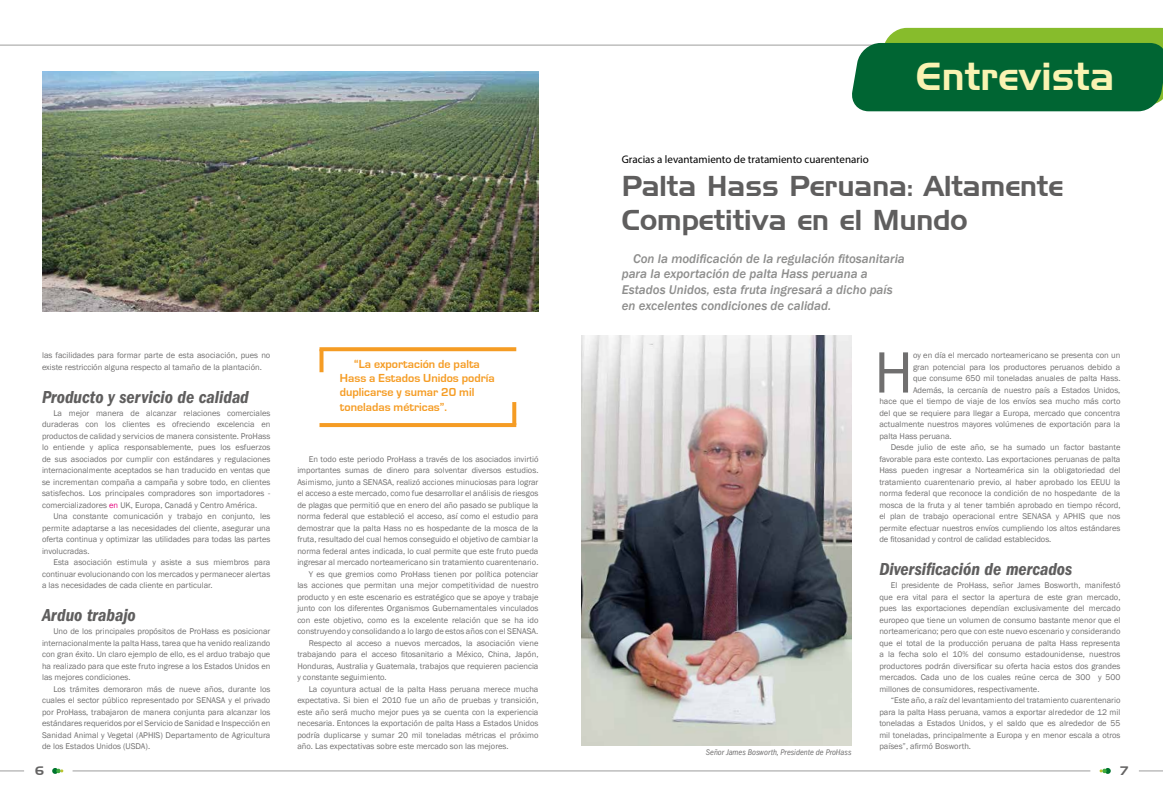
<style>
.page{position:relative;width:1163px;height:808px;background:#fff}
.page>*{position:absolute;margin:0;border:0;box-sizing:border-box;transform-origin:0 0}
.t1{font:60.3px "Franklin Gothic";color:#706f6f}
.t2{font:38px "Handel Gothic BT";color:#f9f3b2}
.t3{font:28px/33.6px "Handel Gothic BT";color:#5f5e5e}
.t4{font:18px "ITC Franklin Gothic Std Dm Cd It";color:#5f5e5e}
.t5{font:italic 500 13px/15.6px "Franklin Gothic";color:#8e8e8d}
.t6{font:700 12px/14.4px "Eurostile";color:#f59c24}
.t7{font:12px "Handel Gothic BT";color:#646363}
.t8{font:11px "Myriad Pro";color:#000}
.t9{font:8.5px/11.5px "Franklin Gothic";color:#706f6f;text-align:justify}
.t10{font:italic condensed 8.5px "ITC Franklin Gothic Std";color:#706f6f}
.s1{color:#e6007d}
</style>
<div class="page">
<hr style="left:73px;top:771px;width:1017px;height:1px;background:#9d9d9c">
<hr style="left:0;top:45px;width:1162px;height:1px;background:#9d9d9c">
<svg style="left:1139px;top:771px;width:23px;height:1px"></svg>
<svg style="left:52px;top:768px;width:11px;height:6px"></svg>
<svg style="left:1099px;top:768px;width:11px;height:6px"></svg>
<svg style="left:0;top:771px;width:24px;height:1px"></svg>
<img style="left:43px;top:71px;width:495px;height:241px">
<svg style="left:319px;top:351px;width:4px;height:21px"></svg>
<svg style="left:319px;top:347px;width:197px;height:4px"></svg>
<svg style="left:512px;top:402px;width:4px;height:21px"></svg>
<hr style="left:319px;top:423px;width:197px;height:4px;background:#f59c24">
<img style="left:581px;top:335px;width:270px;height:410px">
<svg style="left:848px;top:28px;width:314px;height:83px;background:#227a3c"></svg>
<h2 class="t2" style="left:916px;top:54px;width:199px">Entrevista</h2>
<p class="t9" style="left:42px;top:350px;width:230px">las facilidades para formar parte de esta asociación, pues no existe restricción alguna respecto al tamaño de la plantación.</p>
<h3 class="t4" style="left:42px;top:386px;width:208px">Producto y servicio de calidad</h3>
<p class="t9" style="left:42px;top:407px;width:230px;text-indent:11px">La mejor manera de alcanzar relaciones comerciales duraderas con los clientes es ofreciendo excelencia en productos de calidad y servicios de manera consistente. ProHass lo entiende y aplica responsablemente, pues los esfuerzos de sus asociados por cumplir con estándares y regulaciones internacionalmente aceptados se han traducido en ventas que se incrementan compaña a campaña y sobre todo, en clientes satisfechos. Los principales compradores son importadores - comercializadores <span class="s1">en</span> UK, Europa, Canadá y Centro América.</p>
<p class="t9" style="left:42px;top:511px;width:230px;text-indent:11px">Una constante comunicación y trabajo en conjunto, les permite adaptarse a las necesidades del cliente, asegurar una oferta continua y optimizar las utilidades para todas las partes involucradas.</p>
<p class="t9" style="left:42px;top:557px;width:230px;text-indent:11px">Esta asociación estimula y asiste a sus miembros para continuar evolucionando con los mercados y permanecer alertas a las necesidades de cada cliente en particular.</p>
<h3 class="t4" style="left:42px;top:605px;width:95px">Arduo trabajo</h3>
<p class="t9" style="left:42px;top:626px;width:230px;text-indent:11px">Uno de los principales propósitos de ProHass es posicionar internacionalmente la palta Hass, tarea que ha venido realizando con gran éxito. Un claro ejemplo de ello, es el arduo trabajo que ha realizado para que este fruto ingrese a los Estados Unidos en las mejores condiciones.</p>
<p class="t9" style="left:42px;top:683px;width:230px;text-indent:11px">Los trámites demoraron más de nueve años, durante los cuales el sector público representado por SENASA y el privado por ProHass, trabajaron de manera conjunta para alcanzar los estándares requeridos por el Servicio de Sanidad e Inspección en Sanidad Animal y Vegetal (APHIS) Departamento de Agricultura de los Estados Unidos (USDA).</p>
<h3 class="t6" style="left:340px;top:357px;width:156px;text-indent:14px">“La exportación de palta<br>Hass a Estados Unidos podría duplicarse y sumar 20 mil toneladas métricas”.</h3>
<p class="t9" style="left:308px;top:453px;width:231px">En todo este periodo ProHass a través de los asociados invirtió</p>
<p class="t9" style="left:297px;top:465px;width:242px">importantes sumas de dinero para solventar diversos estudios.</p>
<p class="t9" style="left:297px;top:476px;width:242px">Asimismo, junto a SENASA, realizó acciones minuciosas para lograr</p>
<p class="t9" style="left:297px;top:488px;width:242px">el acceso a este mercado, como fue desarrollar el análisis de riesgos</p>
<p class="t9" style="left:297px;top:499px;width:242px">de plagas que permitió que en enero del año pasado se publique la</p>
<p class="t9" style="left:297px;top:511px;width:242px">norma federal que estableció el acceso, así como el estudio para</p>
<p class="t9" style="left:297px;top:522px;width:242px">demostrar que la palta Hass no es hospedante de la mosca de la</p>
<p class="t9" style="left:297px;top:534px;width:242px">fruta, resultado del cual hemos conseguido el objetivo de cambiar la</p>
<p class="t9" style="left:297px;top:545px;width:242px">norma federal antes indicada, lo cual permite que este fruto pueda</p>
<p class="t9" style="left:297px;top:557px;width:242px">ingresar al mercado norteamericano sin tratamiento cuarentenario.</p>
<p class="t9" style="left:308px;top:568px;width:231px">Y es que gremios como ProHass tienen por política potenciar</p>
<p class="t9" style="left:297px;top:580px;width:242px">las acciones que permitan una mejor competitividad de nuestro</p>
<p class="t9" style="left:297px;top:591px;width:242px">producto y en este escenario es estratégico que se apoye y trabaje</p>
<p class="t9" style="left:297px;top:603px;width:242px">junto con los diferentes Organismos Gubernamentales vinculados</p>
<p class="t9" style="left:297px;top:614px;width:242px">con este objetivo, como es la excelente relación que se ha ido</p>
<p class="t9" style="left:297px;top:626px;width:242px">construyendo y consolidando a lo largo de estos años con el SENASA.</p>
<p class="t9" style="left:308px;top:637px;width:231px">Respecto al acceso a nuevos mercados, la asociación viene</p>
<p class="t9" style="left:297px;top:649px;width:242px">trabajando para el acceso fitosanitario a México, China, Japón,</p>
<p class="t9" style="left:297px;top:660px;width:242px">Honduras, Australia y Guatemala, trabajos que requieren paciencia</p>
<p class="t9" style="left:297px;top:672px;width:91px">y constante seguimiento.</p>
<p class="t9" style="left:308px;top:683px;width:231px">La coyuntura actual de la palta Hass peruana merece mucha</p>
<p class="t9" style="left:297px;top:695px;width:242px">expectativa. Si bien el 2010 fue un año de pruebas y transición,</p>
<p class="t9" style="left:297px;top:706px;width:242px">este año será mucho mejor pues ya se cuenta con la experiencia</p>
<p class="t9" style="left:297px;top:718px;width:242px">necesaria. Entonces la exportación de palta Hass a Estados Unidos</p>
<p class="t9" style="left:297px;top:729px;width:242px">podría duplicarse y sumar 20 mil toneladas métricas el próximo</p>
<p class="t9" style="left:297px;top:741px;width:213px">año. Las expectativas sobre este mercado son las mejores.</p>
<p class="t8" style="left:621px;top:152px;width:248px">Gracias a levantamiento de tratamiento cuarentenario</p>
<h3 class="t3" style="left:621px;top:169px;width:443px">Palta Hass Peruana: Altamente<br>Competitiva en el Mundo</h3>
<h3 class="t5" style="left:621px;top:251px;width:284px;text-indent:11px">Con la modificación de la regulación fitosanitaria para la exportación de palta Hass peruana a Estados Unidos, esta fruta ingresará a dicho país en excelentes condiciones de calidad.</h3>
<p class="t10" style="left:705px;top:747px;width:147px">Señor James Bosworth, Presidente de ProHass</p>
<h1 class="t1" style="left:874px;top:335px;width:40px">H</h1>
<p class="t9" style="left:912px;top:350px;width:209px">oy en día el mercado norteamericano se presenta con un</p>
<p class="t9" style="left:912px;top:361px;width:209px">gran potencial para los productores peruanos debido a</p>
<p class="t9" style="left:912px;top:373px;width:209px">que consume 650 mil toneladas anuales de palta Hass.</p>
<p class="t9" style="left:912px;top:384px;width:209px">Además, la cercanía de nuestro país a Estados Unidos,</p>
<p class="t9" style="left:879px;top:396px;width:242px">hace que el tiempo de viaje de los envíos sea mucho más corto</p>
<p class="t9" style="left:879px;top:407px;width:242px">del que se requiere para llegar a Europa, mercado que concentra</p>
<p class="t9" style="left:879px;top:419px;width:242px">actualmente nuestros mayores volúmenes de exportación para la</p>
<p class="t9" style="left:879px;top:430px;width:74px">palta Hass peruana.</p>
<p class="t9" style="left:890px;top:442px;width:231px">Desde julio de este año, se ha sumado un factor bastante</p>
<p class="t9" style="left:879px;top:453px;width:242px">favorable para este contexto. Las exportaciones peruanas de palta</p>
<p class="t9" style="left:879px;top:465px;width:242px">Hass pueden ingresar a Norteamérica sin la obligatoriedad del</p>
<p class="t9" style="left:879px;top:476px;width:242px">tratamiento cuarentenario previo, al haber aprobado los EEUU la</p>
<p class="t9" style="left:879px;top:488px;width:242px">norma federal que reconoce la condición de no hospedante de la</p>
<p class="t9" style="left:879px;top:499px;width:242px">mosca de la fruta y al tener también aprobado en tiempo récord,</p>
<p class="t9" style="left:879px;top:511px;width:242px">el plan de trabajo operacional entre SENASA y APHIS que nos</p>
<p class="t9" style="left:879px;top:522px;width:242px">permite efectuar nuestros envíos cumpliendo los altos estándares</p>
<p class="t9" style="left:879px;top:534px;width:173px">de fitosanidad y control de calidad establecidos.</p>
<h3 class="t4" style="left:879px;top:559px;width:194px">Diversificación de mercados</h3>
<p class="t9" style="left:879px;top:580px;width:242px;text-indent:11px">El presidente de ProHass, señor James Bosworth, manifestó que era vital para el sector la apertura de este gran mercado, pues las exportaciones dependían exclusivamente del mercado europeo que tiene un volumen de consumo bastante menor que el norteamericano; pero que con este nuevo escenario y considerando que el total de la producción peruana de palta Hass representa a la fecha solo el 10% del consumo estadounidense, nuestros productores podrán diversificar su oferta hacia estos dos grandes mercados. Cada uno de los cuales reúne cerca de 300 y 500 millones de consumidores, respectivamente.</p>
<p class="t9" style="left:879px;top:695px;width:242px;text-indent:11px">“Este año, a raíz del levantamiento del tratamiento cuarentenario para la palta Hass peruana, vamos a exportar alrededor de 12 mil toneladas a Estados Unidos, y el saldo que es alrededor de 55 mil toneladas, principalmente a Europa y en menor escala a otros países”, afirmó Bosworth.</p>
<h3 class="t7" style="left:35px;top:764px;width:10px">6</h3>
<h3 class="t7" style="left:1120px;top:764px;width:9px">7</h3>
</div>
